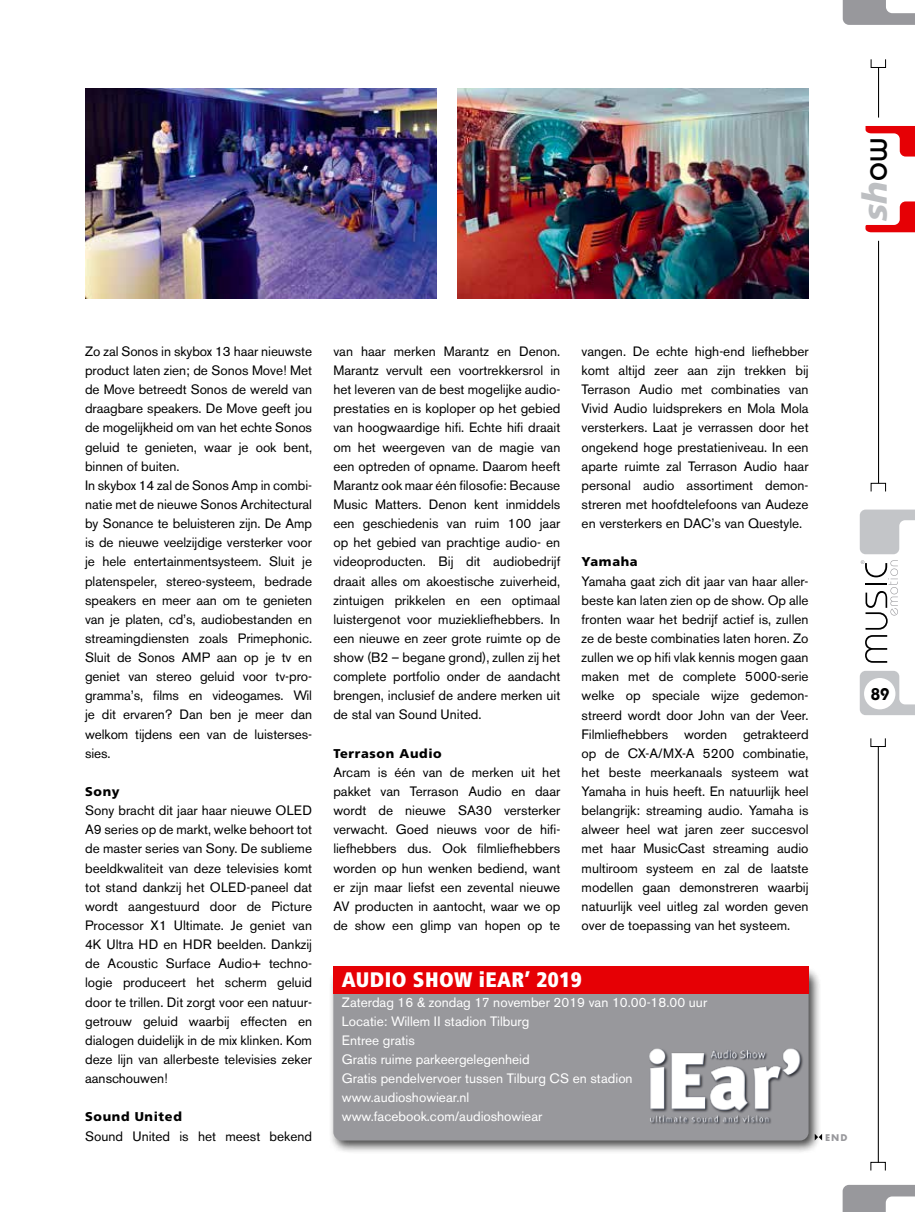
<style>
.page{position:relative;width:915px;height:1212px;background:#fff}
.page>*{position:absolute;margin:0;border:0;box-sizing:border-box;transform-origin:0 0}
.t1{font:italic 900 33.9px "Frutiger";color:#bdbfc2}
.t2{font:900 condensed 21px "Frutiger";letter-spacing:.02em;color:#fff}
.t3{font:600 16.95px "Bauhaus";color:#000}
.t4{font:13.5px/19.2px "Akzidenz Grotesk BE";letter-spacing:-.005em;color:#000;text-align:justify}
.t5{font:13.5px/19.2px "Akzidenz Grotesk BE";color:#fff}
.t6{font:900 12.75px "Frutiger";letter-spacing:.05em;color:#000}
.t7{font:700 9px "Futura";color:#98989c}
.s1{font-family:"Bauhaus";font-weight:500;font-style:normal;color:#000}
</style>
<div class="page">
<div style="left:328px;top:965px;width:493px;height:189px;background:#000;opacity:.75"></div>
<div style="left:333px;top:970px;width:475px;height:170px;background:#98989c;border-radius:9px"></div>
<div style="left:333px;top:966px;width:475px;height:27px;background:#e60005"></div>
<img style="left:649px;top:1048px;width:154px;height:76px">
<img style="left:85px;top:88px;width:351px;height:211px">
<img style="left:457px;top:88px;width:351px;height:211px">
<svg style="left:859px;top:510px;width:55px;height:44px"></svg>
<svg style="left:859px;top:671px;width:55px;height:44px"></svg>
<svg style="left:842px;top:0;width:72px;height:25px"></svg>
<svg style="left:842px;top:1185px;width:72px;height:27px"></svg>
<div style="left:870px;top:59px;width:15px;height:9px;border:1px solid #000"></div>
<div style="left:870px;top:483px;width:15px;height:9px;border:1px solid #000"></div>
<div style="left:863px;top:678px;width:32px;height:31px;background:#fff;border-radius:50%"></div>
<hr style="left:877px;top:241px;width:1px;height:242px;background:#000">
<svg style="left:865px;top:201px;width:49px;height:31px"></svg>
<svg style="left:865px;top:126px;width:49px;height:31px"></svg>
<hr style="left:877px;top:67px;width:1px;height:51px;background:#000">
<hr style="left:877px;top:746px;width:1px;height:416px;background:#000">
<div style="left:870px;top:738px;width:15px;height:9px;border:1px solid #000"></div>
<div style="left:870px;top:1162px;width:15px;height:9px;border:1px solid #000"></div>
<svg style="left:860px;top:560px;width:37px;height:103px"></svg>
<h1 class="t1" style="left:854px;top:221px;width:85px;rotate:-90deg">sh<span class="s1">ow</span></h1>
<p class="t4" style="left:85px;top:342px;width:228px;text-align:left">Zo zal Sonos in skybox 13 haar nieuwste product laten zien; de Sonos Move! Met de Move betreedt Sonos de wereld van draagbare speakers. De Move geeft jou de mogelijkheid om van het echte Sonos geluid te genieten, waar je ook bent, binnen of buiten.<br>In skybox 14 zal de Sonos Amp in combi&shy;natie met de nieuwe Sonos Architectural by Sonance te beluisteren zijn. De Amp is de nieuwe veelzijdige versterker voor je hele entertainmentsysteem. Sluit je platenspeler, stereo-systeem, bedrade speakers en meer aan om te genieten van je platen, cd’s, audiobestanden en streamingdiensten zoals Primephonic.<br>Sluit de Sonos AMP aan op je tv en geniet van stereo geluid voor tv-pro&shy;gramma’s, films en videogames. Wil je dit ervaren? Dan ben je meer dan welkom tijdens een van de luisterses&shy;sies.</p>
<p class="t6" style="left:85px;top:784px;width:36px">Sony</p>
<p class="t4" style="left:85px;top:801px;width:228px">Sony bracht dit jaar haar nieuwe OLED A9 series op de markt, welke behoort tot de master series van Sony. De sublieme beeldkwaliteit van deze televisies komt tot stand dankzij het OLED-paneel dat wordt aangestuurd door de Picture Processor X1 Ultimate. Je geniet van 4K Ultra HD en HDR beelden. Dankzij de Acoustic Surface Audio+ techno&shy;logie produceert het scherm geluid door te trillen. Dit zorgt voor een natuur&shy;getrouw geluid waarbij effecten en dialogen duidelijk in de mix klinken. Kom deze lijn van allerbeste televisies zeker aanschouwen!</p>
<p class="t6" style="left:85px;top:1109px;width:98px">Sound United</p>
<p class="t4" style="left:85px;top:1126px;width:228px">Sound United is het meest bekend</p>
<p class="t4" style="left:333px;top:342px;width:228px">van haar merken Marantz en Denon.<br>Marantz vervult een voortrekkersrol in het leveren van de best mogelijke audio&shy;prestaties en is koploper op het gebied van hoogwaardige hifi. Echte hifi draait om het weergeven van de magie van een optreden of opname. Daarom heeft Marantz ook maar één filosofie: Because Music Matters. Denon kent inmiddels een geschiedenis van ruim 100 jaar op het gebied van prachtige audio- en videoproducten. Bij dit audiobedrijf draait alles om akoestische zuiverheid, zintuigen prikkelen en een optimaal luistergenot voor muziekliefhebbers. In een nieuwe en zeer grote ruimte op de show (B2 – begane grond), zullen zij het complete portfolio onder de aandacht brengen, inclusief de andere merken uit de stal van Sound United.</p>
<p class="t6" style="left:333px;top:746px;width:110px">Terrason Audio</p>
<p class="t4" style="left:333px;top:763px;width:228px">Arcam is één van de merken uit het pakket van Terrason Audio en daar wordt de nieuwe SA30 versterker verwacht. Goed nieuws voor de hifi&shy;liefhebbers dus. Ook filmliefhebbers worden op hun wenken bediend, want er zijn maar liefst een zevental nieuwe AV producten in aantocht, waar we op de show een glimp van hopen op te</p>
<p class="t4" style="left:581px;top:342px;width:228px">vangen. De echte high-end liefhebber komt altijd zeer aan zijn trekken bij Terrason Audio met combinaties van Vivid Audio luidsprekers en Mola Mola versterkers. Laat je verrassen door het ongekend hoge prestatieniveau. In een aparte ruimte zal Terrason Audio haar personal audio assortiment demon&shy;streren met hoofdtelefoons van Audeze en versterkers en DAC’s van Questyle.</p>
<p class="t6" style="left:581px;top:554px;width:58px">Yamaha</p>
<p class="t4" style="left:581px;top:571px;width:228px">Yamaha gaat zich dit jaar van haar aller&shy;beste kan laten zien op de show. Op alle fronten waar het bedrijf actief is, zullen ze de beste combinaties laten horen. Zo zullen we op hifi vlak kennis mogen gaan maken met de complete 5000-serie welke op speciale wijze gedemon&shy;streerd wordt door John van der Veer.<br>Filmliefhebbers worden getrakteerd op de CX-A/MX-A 5200 combinatie, het beste meerkanaals systeem wat Yamaha in huis heeft. En natuurlijk heel belangrijk: streaming audio. Yamaha is alweer heel wat jaren zeer succesvol met haar MusicCast streaming audio multiroom systeem en zal de laatste modellen gaan demonstreren waarbij natuurlijk veel uitleg zal worden geven over de toepassing van het systeem.</p>
<h2 class="t2" style="left:342px;top:967px;width:241px">AUDIO SHOW iEAR’ 2019</h2>
<p class="t5" style="left:342px;top:992px;width:367px">Zaterdag 16 &amp; zondag 17 november 2019 van 10.00-18.00 uur Locatie: Willem II stadion Tilburg<br>Entree gratis<br>Gratis ruime parkeergelegenheid<br>Gratis pendelvervoer tussen Tilburg CS en stadion www.audioshowiear.nl<br>www.facebook.com/audioshowiear</p>
<p class="t7" style="left:824px;top:1130px;width:24px">END</p>
<p class="t3" style="left:870px;top:684px;width:20px">89</p>
</div>
